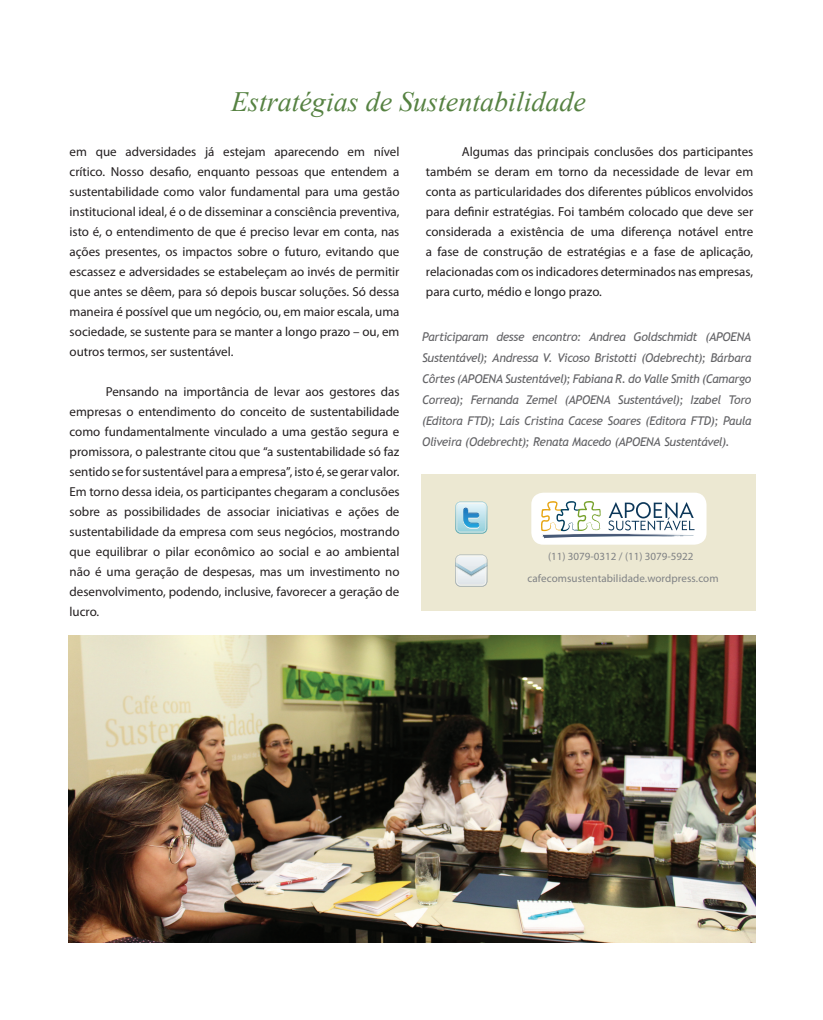
<style>
.page{position:relative;width:823px;height:1020px;background:#fff}
.page>*{position:absolute;margin:0;border:0;box-sizing:border-box;transform-origin:0 0}
.t1{font:italic 28px "Times New Roman";color:#568242}
.t2{font:13px/20px "Myriad Pro";color:#231f20;text-align:justify}
.t3{font:italic 12px/21px "Trebuchet MS";letter-spacing:-.035em;color:#636366;text-align:justify}
.t4{font:11px/21.6px "Myriad Pro";letter-spacing:.01em;color:#808285;text-align:center}
</style>
<div class="page">
<img style="left:68px;top:635px;width:687px;height:308px">
<div style="left:421px;top:474px;width:334px;height:137px;background:#ece8d2"></div>
<svg style="left:455px;top:502px;width:32px;height:32px"></svg>
<svg style="left:455px;top:555px;width:32px;height:32px"></svg>
<img style="left:455px;top:557px;width:32px;height:19px">
<img style="left:456px;top:563px;width:30px;height:23px">
<img style="left:456px;top:556px;width:30px;height:5px">
<div style="left:531px;top:493px;width:175px;height:52px;background:#fff;border-radius:12px"></div>
<svg style="left:541px;top:501px;width:153px;height:37px"></svg>
<h1 class="t1" style="left:231px;top:83px;width:356px">Estratégias de Sustentabilidade</h1>
<p class="t2" style="left:425px;top:141px;width:329px;text-indent:36px">Algumas das principais conclusões dos participantes também se deram em torno da necessidade de levar em conta as particularidades dos diferentes públicos envolvidos para definir estratégias. Foi também colocado que deve ser considerada a existência de uma diferença notável entre a fase de construção de estratégias e a fase de aplicação, relacionadas com os indicadores determinados nas empresas, para curto, médio e longo prazo.</p>
<p class="t3" style="left:422px;top:326px;width:330px">Participaram desse encontro: Andrea Goldschmidt (APOENA Sustentável); Andressa V. Vicoso Bristotti (Odebrecht); Bárbara Côrtes (APOENA Sustentável); Fabiana R. do Valle Smith (Camargo Correa); Fernanda Zemel (APOENA Sustentável); Izabel Toro (Editora FTD); Laís Cristina Cacese Soares (Editora FTD); Paula Oliveira (Odebrecht); Renata Macedo (APOENA Sustentável).</p>
<p class="t2" style="left:70px;top:141px;width:331px">em que adversidades já estejam aparecendo em nível crítico. Nosso desafio, enquanto pessoas que entendem a sustentabilidade como valor fundamental para uma gestão institucional ideal, é o de disseminar a consciência preventiva, isto é, o entendimento de que é preciso levar em conta, nas ações presentes, os impactos sobre o futuro, evitando que escassez e adversidades se estabeleçam ao invés de permitir que antes se dêem, para só depois buscar soluções. Só dessa maneira é possível que um negócio, ou, em maior escala, uma sociedade, se sustente para se manter a longo prazo – ou, em outros termos, ser sustentável.</p>
<p class="t2" style="left:70px;top:381px;width:331px;text-indent:36px">Pensando na importância de levar aos gestores das empresas o entendimento do conceito de sustentabilidade como fundamentalmente vinculado a uma gestão segura e promissora, o palestrante citou que “a sustentabilidade só faz sentido se for sustentável para a empresa”, isto é, se gerar valor.<br>Em torno dessa ideia, os participantes chegaram a conclusões sobre as possibilidades de associar iniciativas e ações de sustentabilidade da empresa com seus negócios, mostrando que equilibrar o pilar econômico ao social e ao ambiental não é uma geração de despesas, mas um investimento no desenvolvimento, podendo, inclusive, favorecer a geração de lucro.</p>
<p class="t4" style="left:527px;top:546px;width:192px">(11) 3079-0312 / (11) 3079-5922 cafecomsustentabilidade.wordpress.com</p>
</div>
